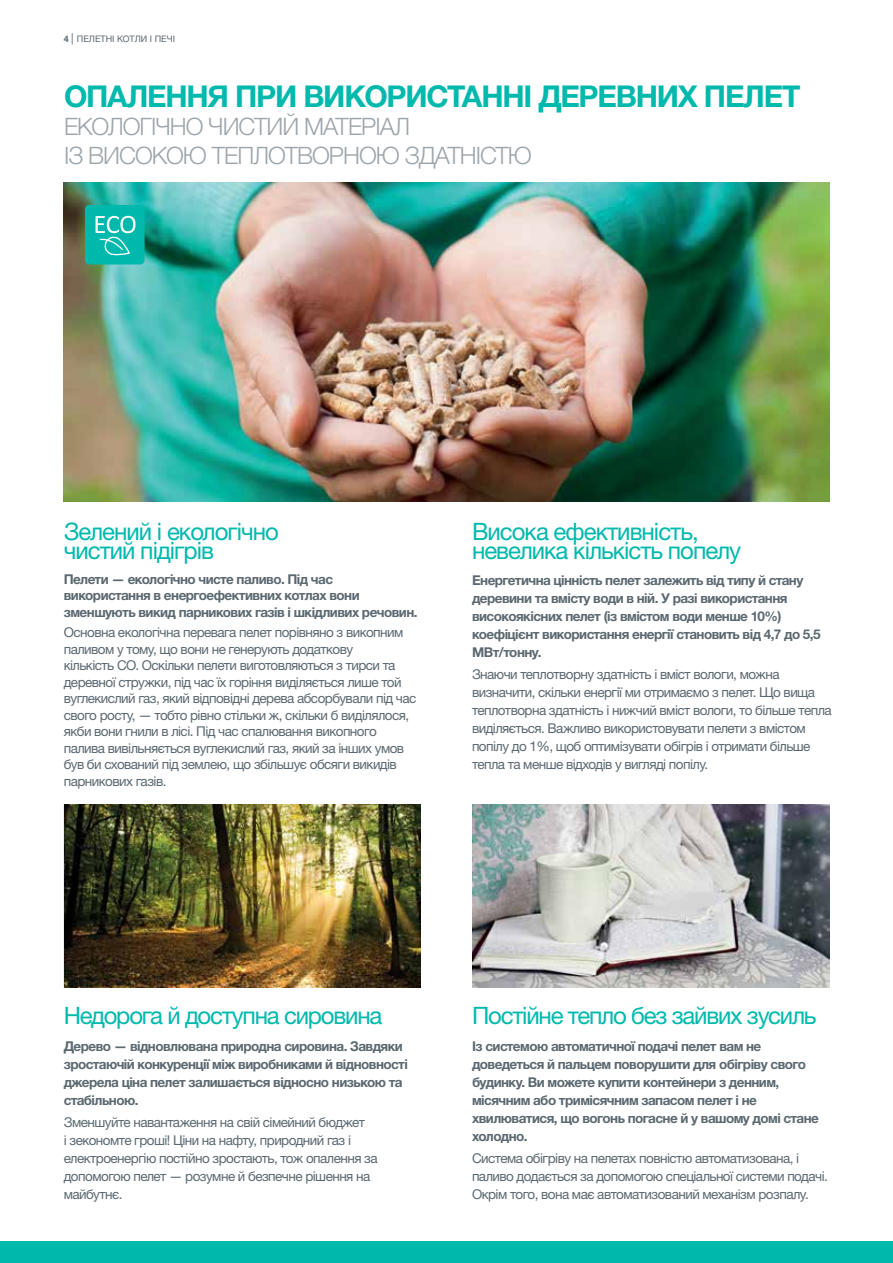
<style>
.page{position:relative;width:893px;height:1263px;background:#fff}
.page>*{position:absolute;margin:0;border:0;box-sizing:border-box;transform-origin:0 0}
.t1{font:700 30px "Helvetica Neue LTW1 G";letter-spacing:-.04em;color:#00b9ad}
.t2{font:24px/18.9px "Helvetica Neue LTW1 G";letter-spacing:-.04em;color:#00b9ad}
.t3{font:300 24px/28.8px "Helvetica Neue LTW1 G";letter-spacing:-.04em;color:#9da5ab}
.t4{font:13.5px/18px "Helvetica Neue LTW1 G";letter-spacing:-.04em;color:#5b6870}
.t5{font:700 13.5px/18px "Helvetica Neue LTW1 G";letter-spacing:-.04em;color:#5b6870}
.t6{font:9px "Helvetica Neue LTW1 G";color:#5b6870}
.s1{font-weight:700}
.s2{font-size:11.25px}
</style>
<div class="page">
<div style="left:0;top:1242px;width:893px;height:21px;background:#00b9ad"></div>
<img style="left:64px;top:183px;width:765px;height:319px">
<img style="left:64px;top:804px;width:357px;height:183px">
<img style="left:472px;top:804px;width:357px;height:183px">
<div style="left:85px;top:205px;width:60px;height:59px;background:#00b9ad;border-radius:4px"></div>
<svg style="left:96px;top:216px;width:39px;height:40px"></svg>
<p class="t6" style="left:64px;top:33px;width:113px"><span class="s1">4</span> <span class="s2">|</span> ПЕЛЕТНІ КОТЛИ І ПЕЧІ</p>
<h1 class="t1" style="left:64px;top:77px;width:738px">ОПАЛЕННЯ ПРИ ВИКОРИСТАННІ ДЕРЕВНИХ ПЕЛЕТ</h1>
<h2 class="t3" style="left:64px;top:112px;width:469px">ЕКОЛОГІЧНО ЧИСТИЙ МАТЕРІАЛ<br>ІЗ ВИСОКОЮ ТЕПЛОТВОРНОЮ ЗДАТНІСТЮ</h2>
<h2 class="t2" style="left:64px;top:522px;width:217px">Зелений і екологічно чистий підігрів</h2>
<p class="t5" style="left:64px;top:571px;width:355px;line-height:16.5px">Пелети — екологічно чисте паливо. Під час використання в енергоефективних котлах вони зменшують викид парникових газів і шкідливих речовин.</p>
<p class="t4" style="left:64px;top:624px;width:354px;line-height:16.5px">Основна екологічна перевага пелет порівняно з викопним паливом у тому, що вони не генерують додаткову<br>кількість CO. Оскільки пелети виготовляються з тирси та деревної стружки, під час їх горіння виділяється лише той вуглекислий газ, який відповідні дерева абсорбували під час свого росту, — тобто рівно стільки ж, скільки б виділялося, якби вони гнили в лісі. Під час спалювання викопного палива вивільняється вуглекислий газ, який за інших умов був би схований під землею, що збільшує обсяги викидів парникових газів.</p>
<h2 class="t2" style="left:472px;top:522px;width:271px">Висока ефективність, невелика кількість попелу</h2>
<p class="t5" style="left:472px;top:571px;width:350px">Енергетична цінність пелет залежить від типу й стану деревини та вмісту води в ній. У разі використання високоякісних пелет (із вмістом води менше 10%) коефіцієнт використання енергії становить від 4,7 до 5,5<br>МВт/тонну.</p>
<p class="t4" style="left:472px;top:665px;width:361px">Знаючи теплотворну здатність і вміст вологи, можна визначити, скільки енергії ми отримаємо з пелет. Що вища теплотворна здатність і нижчий вміст вологи, то більше тепла виділяється. Важливо використовувати пелети з вмістом попілу до 1%, щоб оптимізувати обігрів і отримати більше тепла та менше відходів у вигляді попілу.</p>
<h2 class="t2" style="left:64px;top:1006px;width:320px">Недорога й доступна сировина</h2>
<p class="t5" style="left:64px;top:1037px;width:346px">Дерево — відновлювана природна сировина. Завдяки зростаючій конкуренції між виробниками й відновності джерела ціна пелет залишається відносно низькою та стабільною.</p>
<p class="t4" style="left:64px;top:1113px;width:315px">Зменшуйте навантаження на свій сімейний бюджет<br>і зекономте гроші! Ціни на нафту, природний газ і електроенергію постійно зростають, тож опалення за допомогою пелет — розумне й безпечне рішення на майбутнє.</p>
<h2 class="t2" style="left:472px;top:1006px;width:346px">Постійне тепло без зайвих зусиль</h2>
<p class="t5" style="left:472px;top:1037px;width:348px">Із системою автоматичної подачі пелет вам не доведеться й пальцем поворушити для обігріву свого будинку. Ви можете купити контейнери з денним, місячним або тримісячним запасом пелет і не хвилюватися, що вогонь погасне й у вашому домі стане холодно.</p>
<p class="t4" style="left:472px;top:1149px;width:357px">Система обігріву на пелетах повністю автоматизована, і паливо додається за допомогою спеціальної системи подачі.<br>Окрім того, вона має автоматизований механізм розпалу.</p>
</div>
